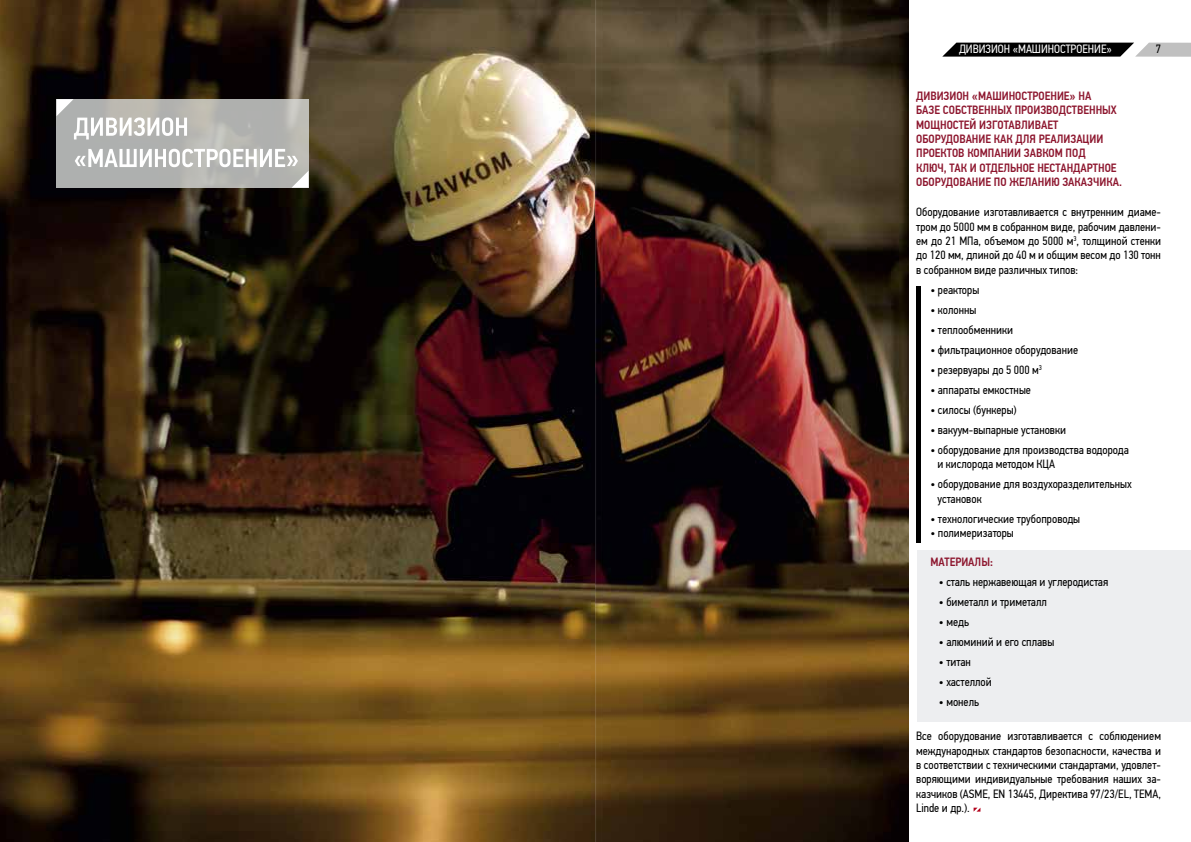
<style>
.page{position:relative;width:1191px;height:842px;background:#fff}
.page>*{position:absolute;margin:0;border:0;box-sizing:border-box;transform-origin:0 0}
.t1{font:12px/14.4px "PF Din Text Cond Pro";color:#000;text-align:justify}
.t2{font:500 12px/14.4px "PF Din Text Cond Pro";color:#8d162e}
.t3{font:12px "PF Din Text Cond Pro";color:#fff}
</style>
<div class="page">
<svg style="left:942px;top:43px;width:249px;height:14px;background:#414141"></svg>
<img style="left:0;top:0;width:595px;height:842px">
<div style="left:56px;top:99px;width:252px;height:89px;background:#dadcda;opacity:.8"></div>
<svg style="left:56px;top:99px;width:131px;height:40px"></svg>
<svg style="left:75px;top:149px;width:233px;height:39px"></svg>
<hr style="left:916px;top:287px;width:4px;height:256px;background:#000">
<div style="left:916px;top:550px;width:274px;height:171px;background:#edeef0"></div>
<svg style="left:973px;top:808px;width:7px;height:4px"></svg>
<img style="left:595px;top:0;width:314px;height:842px">
<p class="t3" style="left:959px;top:42px;width:154px">ДИВИЗИОН «МАШИНОСТРОЕНИЕ»</p>
<p class="t1" style="left:1155px;top:42px;width:7px">7</p>
<p class="t2" style="left:916px;top:88px;width:207px">ДИВИЗИОН «МАШИНОСТРОЕНИЕ» НА<br>БАЗЕ СОБСТВЕННЫХ ПРОИЗВОДСТВЕННЫХ<br>МОЩНОСТЕЙ ИЗГОТАВЛИВАЕТ<br>ОБОРУДОВАНИЕ КАК ДЛЯ РЕАЛИЗАЦИИ<br>ПРОЕКТОВ КОМПАНИИ ЗАВКОМ ПОД<br>КЛЮЧ, ТАК И ОТДЕЛЬНОЕ НЕСТАНДАРТНОЕ<br>ОБОРУДОВАНИЕ ПО ЖЕЛАНИЮ ЗАКАЗЧИКА.</p>
<p class="t1" style="left:916px;top:205px;width:246px">Оборудование изготавливается с внутренним диаме&shy;тром до 5000 мм в собранном виде, рабочим давлени&shy;ем до 21 МПа, объемом до 5000 м<sup>3</sup>, толщиной стенки до 120 мм, длиной до 40 м и общим весом до 130 тонн в собранном виде различных типов:</p>
<p class="t1" style="left:930px;top:282px;width:50px">• реакторы</p>
<p class="t1" style="left:930px;top:302px;width:48px">• колонны</p>
<p class="t1" style="left:930px;top:322px;width:84px">• теплообменники</p>
<p class="t1" style="left:930px;top:342px;width:149px">• фильтрационное оборудование</p>
<p class="t1" style="left:930px;top:362px;width:113px">• резервуары до 5 000 м<sup>3</sup></p>
<p class="t1" style="left:930px;top:382px;width:102px">• аппараты емкостные</p>
<p class="t1" style="left:930px;top:402px;width:88px">• силосы (бункеры)</p>
<p class="t1" style="left:930px;top:422px;width:137px">• вакуум-выпарные установки</p>
<p class="t1" style="left:937px;top:442px;width:193px;text-indent:-7px">• оборудование для производства водорода и кислорода методом КЦА</p>
<p class="t1" style="left:937px;top:477px;width:196px;text-indent:-7px">• оборудование для воздухоразделительных установок</p>
<p class="t1" style="left:930px;top:511px;width:151px">• технологические трубопроводы</p>
<p class="t1" style="left:930px;top:526px;width:85px">• полимеризаторы</p>
<p class="t2" style="left:930px;top:555px;width:64px">МАТЕРИАЛЫ:</p>
<p class="t1" style="left:939px;top:574px;width:171px">• сталь нержавеющая и углеродистая</p>
<p class="t1" style="left:939px;top:594px;width:109px">• биметалл и триметалл</p>
<p class="t1" style="left:939px;top:614px;width:31px">• медь</p>
<p class="t1" style="left:939px;top:634px;width:117px">• алюминий и его сплавы</p>
<p class="t1" style="left:939px;top:654px;width:33px">• титан</p>
<p class="t1" style="left:939px;top:674px;width:54px">• хастеллой</p>
<p class="t1" style="left:939px;top:694px;width:42px">• монель</p>
<p class="t1" style="left:916px;top:729px;width:246px">Все оборудование изготавливается с соблюдением международных стандартов безопасности, качества и в соответствии с техническими стандартами, удовлет&shy;воряющими индивидуальные требования наших за&shy;казчиков (ASME, EN 13445, Д ректива 97/23/EL, TEMA, Linde и др.</p>
<p class="t1" style="left:935px;top:724px;width:220px;line-height:20.2px">ответствия на все выпускаемое оборудование.<br>Наша компания проектирует и изготавливает</p>
<p class="t1" style="left:935px;top:761px;width:220px;line-height:13.5px">сосуды и аппараты, работающие под давле&shy;нием, в соответствии с требованиями аме&shy;риканского общества инженеров-механиков (ASME).</p>
</div>
